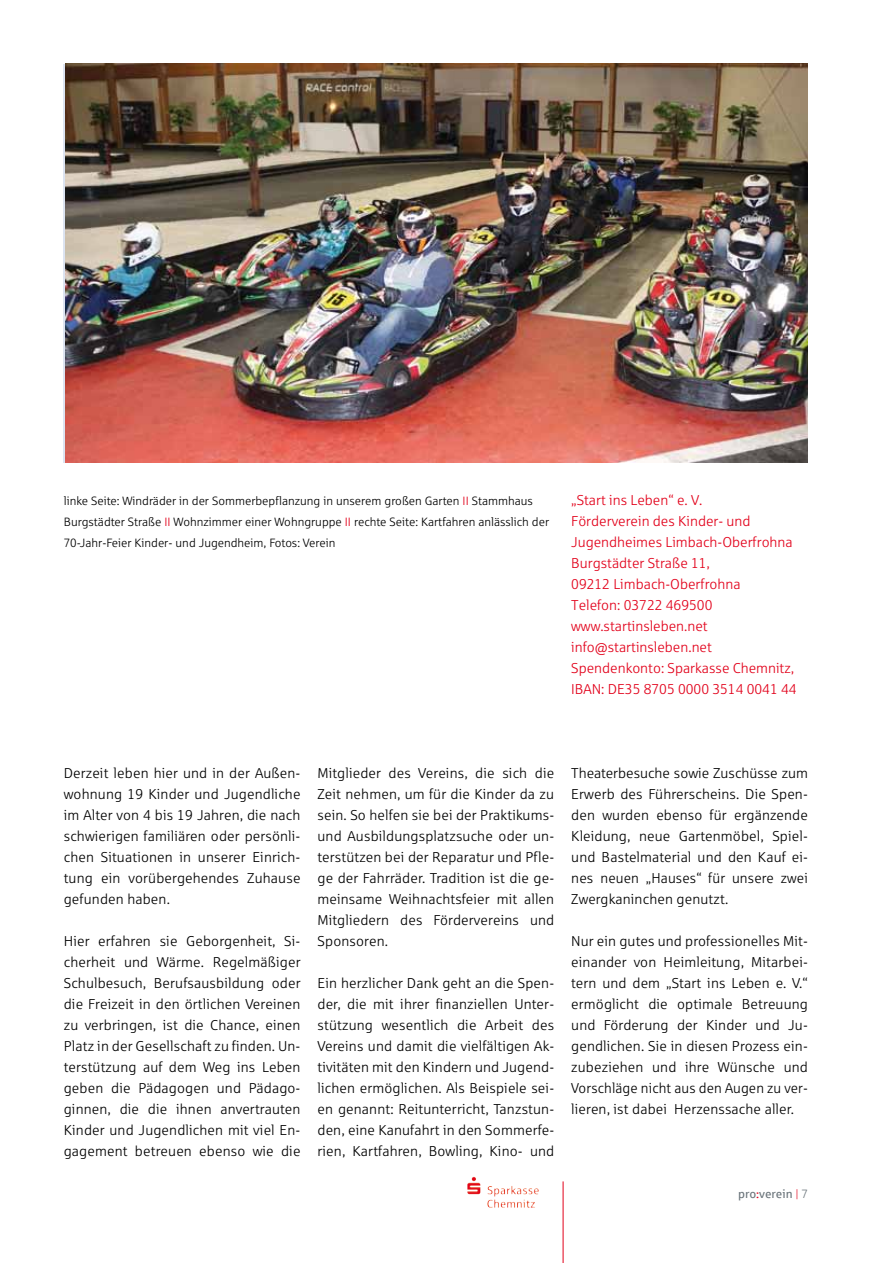
<style>
.page{position:relative;width:893px;height:1263px;background:#fff}
.page>*{position:absolute;margin:0;border:0;box-sizing:border-box;transform-origin:0 0}
.t1{font:14.25px/21px "Sparkasse Lt";letter-spacing:.01em;color:#000;text-align:justify}
.t2{font:14.25px/21px "Sparkasse Lt";color:#e2001a}
.t3{font:12px/21px "Sparkasse Lt";color:#000}
.t4{font:12px "Sparkasse Rg";color:#6c767c}
.s1{color:#e2001a}
.s2{font-family:"Sparkasse Lt";color:#e2001a}
.s3{font-family:"Sparkasse Lt"}
</style>
<div class="page">
<hr style="left:563px;top:1181px;width:1px;height:82px;background:#e2001a">
<img style="left:467px;top:1177px;width:49px;height:17px">
<img style="left:66px;top:64px;width:742px;height:399px">
<p class="t3" style="left:64px;top:490px;width:487px">linke Seite: Windräder in der Sommerbepflanzung in unserem großen Garten <span class="s1">II</span> Stammhaus<br>Burgstädter Straße <span class="s1">II</span> Wohnzimmer einer Wohngruppe <span class="s1">II</span> rechte Seite: Kartfahren anlässlich der<br>70-Jahr-Feier Kinder- und Jugendheim, Fotos: Verein</p>
<p class="t2" style="left:571px;top:489px;width:227px">„Start ins Leben“ e. V.<br>Förderverein des Kinder- und<br>Jugendheimes Limbach-Oberfrohna<br>Burgstädter Straße 11,<br>09212 Limbach-Oberfrohna<br>Telefon: 03722 469500 www.startinsleben.net info@startinsleben.net<br>Spendenkonto: Sparkasse Chemnitz,<br>IBAN: DE35 8705 0000 3514 0041 44</p>
<p class="t1" style="left:64px;top:762px;width:238px">Derzeit leben hier und in der Außen&shy;wohnung 19 Kinder und Jugendliche im Alter von 4 bis 19 Jahren, die nach schwierigen familiären oder persönli&shy;chen Situationen in unserer Einrich&shy;tung ein vorübergehendes Zuhause gefunden haben.</p>
<p class="t1" style="left:64px;top:930px;width:238px">Hier erfahren sie Geborgenheit, Si&shy;cherheit und Wärme. Regelmäßiger Schulbesuch, Berufsausbildung oder die Freizeit in den örtlichen Vereinen zu verbringen, ist die Chance, einen Platz in der Gesellschaft zu finden. Un&shy;terstützung auf dem Weg ins Leben geben die Pädagogen und Pädago&shy;ginnen, die die ihnen anvertrauten Kinder und Jugendlichen mit viel En&shy;gagement betreuen ebenso wie die</p>
<p class="t1" style="left:317px;top:762px;width:238px">Mitglieder des Vereins, die sich die Zeit nehmen, um für die Kinder da zu sein. So helfen sie bei der Praktikums&shy;und Ausbildungsplatzsuche oder un&shy;terstützen bei der Reparatur und Pfle&shy;ge der Fahrräder. Tradition ist die ge&shy;meinsame Weihnachtsfeier mit allen Mitgliedern des Fördervereins und Sponsoren.</p>
<p class="t1" style="left:317px;top:972px;width:238px">Ein herzlicher Dank geht an die Spen&shy;der, die mit ihrer finanziellen Unter&shy;stützung wesentlich die Arbeit des Vereins und damit die vielfältigen Ak&shy;tivitäten mit den Kindern und Jugend&shy;lichen ermöglichen. Als Beispiele sei&shy;en genannt: Reitunterricht, Tanzstun&shy;den, eine Kanufahrt in den Sommerfe&shy;rien, Kartfahren, Bowling, Kino- und</p>
<p class="t1" style="left:571px;top:762px;width:238px">Theaterbesuche sowie Zuschüsse zum Erwerb des Führerscheins. Die Spen&shy;den wurden ebenso für ergänzende Kleidung, neue Gartenmöbel, Spiel&shy;und Bastelmaterial und den Kauf ei&shy;nes neuen „Hauses“ für unsere zwei Zwergkaninchen genutzt.</p>
<p class="t1" style="left:571px;top:930px;width:238px;text-align:left">Nur ein gutes und professionelles Mit&shy;einander von Heimleitung, Mitarbei&shy;tern und dem „Start ins Leben e. V.“ ermöglicht die optimale Betreuung und Förderung der Kinder und Ju&shy;gendlichen. Sie in diesen Prozess ein&shy;zubeziehen und ihre Wünsche und Vorschläge nicht aus den Augen zu ver&shy;lieren, ist dabei Herzenssache aller.</p>
<p class="t4" style="left:738px;top:1186px;width:71px">pro<span class="s1">:</span>verein <span class="s2">|</span> <span class="s3">7</span></p>
</div>
